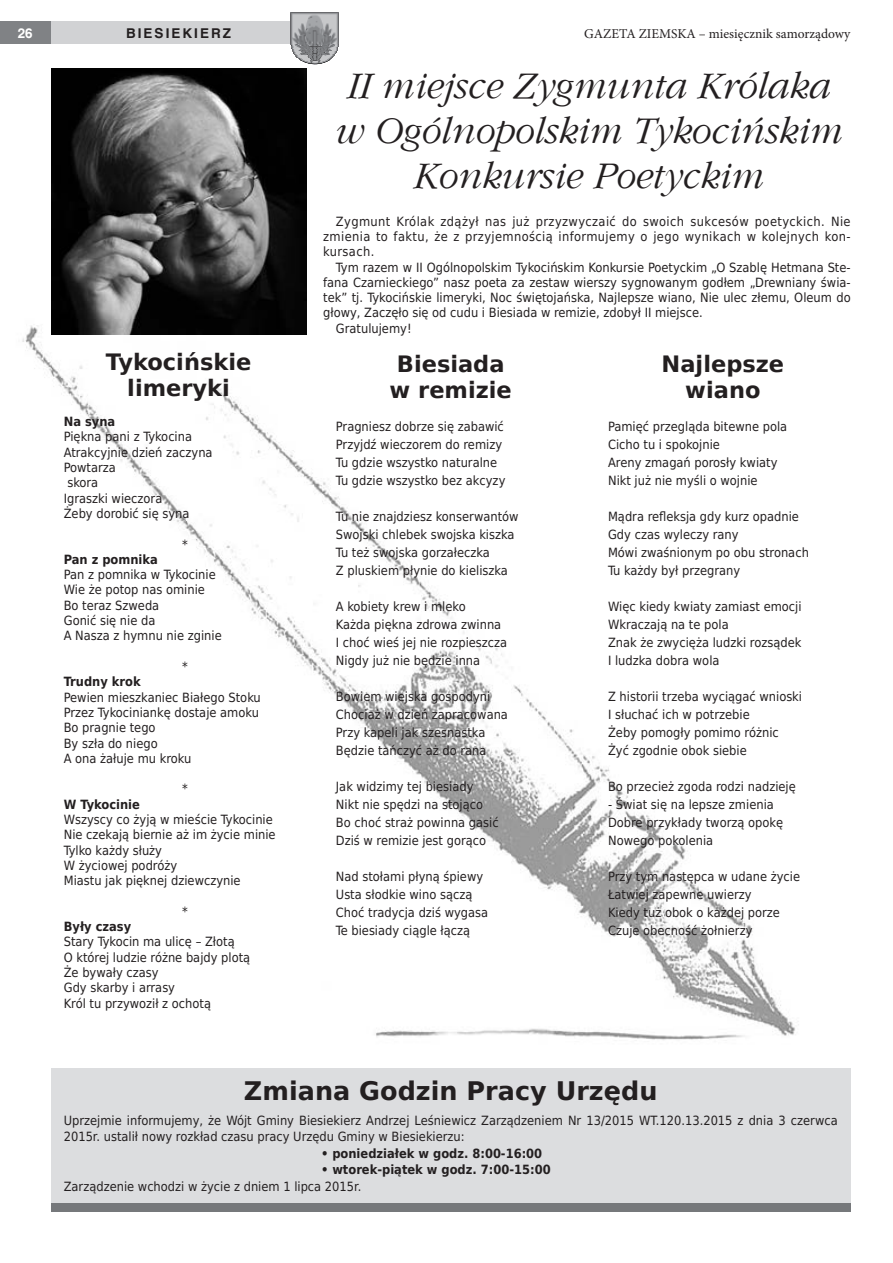
<style>
.page{position:relative;width:893px;height:1263px;background:#fff}
.page>*{position:absolute;margin:0;border:0;box-sizing:border-box;transform-origin:0 0}
.gz_tytul_kursywa{font:italic 39px/45px "Gatineau";color:#231f20;text-align:center}
.gz_tytulik_sformatow{font:700 25.5px "DejaVu Sans";color:#231f20}
.gz_tytulik_sformatow-2{font:700 22.5px "DejaVu Sans";color:#231f20}
.t1{font:13.5px "Minion Pro";color:#231f20}
.t2{font:700 13.5px "Switzerland";letter-spacing:.15em;color:#231f20}
.t3{font:700 13.5px "Switzerland";color:#fff}
.gz_text_glowny{font:12.75px/15.3px "DejaVu Sans Condensed";color:#231f20;text-align:justify}
.gz_text_glowny-2{font:700 12.75px "DejaVu Sans Condensed";color:#231f20}
</style>
<div class="page">
<div style="left:0;top:22px;width:324px;height:22px;background:#d1d2d4"></div>
<div style="left:0;top:22px;width:51px;height:22px;background:#808285"></div>
<img style="left:22px;top:288px;width:777px;height:752px">
<svg style="left:300px;top:60px;width:29px;height:5px"></svg>
<img style="left:291px;top:12px;width:48px;height:48px">
<img style="left:51px;top:68px;width:255px;height:266px">
<div style="left:51px;top:1068px;width:799px;height:135px;background:#dcdddf"></div>
<div style="left:51px;top:1203px;width:799px;height:8px;background:#76787b"></div>
<p class="t3" style="left:18px;top:25px;width:17px">26</p>
<p class="t2" style="left:126px;top:25px;width:107px">BIESIEKIERZ</p>
<p class="t1" style="left:584px;top:25px;width:268px">GAZETA ZIEMSKA – miesięcznik samorządowy</p>
<p class="gz_tytulik_sformatow-2" style="left:106px;top:344px;width:147px">Tykocińskie</p>
<p class="gz_tytulik_sformatow-2" style="left:127px;top:369px;width:104px">limeryki</p>
<p class="gz_text_glowny-2" style="left:64px;top:411px;width:53px">Na syna</p>
<p class="gz_text_glowny" style="left:64px;top:429px;width:130px">Piękna pani z Tykocina</p>
<p class="gz_text_glowny" style="left:64px;top:444px;width:150px">Atrakcyjnie dzień zaczyna</p>
<p class="gz_text_glowny" style="left:64px;top:460px;width:54px">Powtarza</p>
<p class="gz_text_glowny" style="left:67px;top:475px;width:32px">skora</p>
<p class="gz_text_glowny" style="left:64px;top:490px;width:100px">Igraszki wieczora</p>
<p class="gz_text_glowny" style="left:64px;top:505px;width:127px">Żeby dorobić się syna</p>
<p class="gz_text_glowny" style="left:182px;top:536px;width:7px">*</p>
<p class="gz_text_glowny-2" style="left:64px;top:549px;width:96px">Pan z pomnika</p>
<p class="gz_text_glowny" style="left:64px;top:567px;width:154px">Pan z pomnika w Tykocinie</p>
<p class="gz_text_glowny" style="left:64px;top:582px;width:143px">Wie że potop nas ominie</p>
<p class="gz_text_glowny" style="left:64px;top:597px;width:97px">Bo teraz Szweda</p>
<p class="gz_text_glowny" style="left:64px;top:613px;width:93px">Gonić się nie da</p>
<p class="gz_text_glowny" style="left:64px;top:628px;width:159px">A Nasza z hymnu nie zginie</p>
<p class="gz_text_glowny" style="left:182px;top:658px;width:7px">*</p>
<p class="gz_text_glowny-2" style="left:64px;top:671px;width:78px">Trudny krok</p>
<p class="gz_text_glowny" style="left:64px;top:689px;width:199px">Pewien mieszkaniec Białego Stoku</p>
<p class="gz_text_glowny" style="left:64px;top:704px;width:197px">Przez Tykociniankę dostaje amoku</p>
<p class="gz_text_glowny" style="left:64px;top:720px;width:93px">Bo pragnie tego</p>
<p class="gz_text_glowny" style="left:64px;top:735px;width:95px">By szła do niego</p>
<p class="gz_text_glowny" style="left:64px;top:750px;width:129px">A ona żałuje mu kroku</p>
<p class="gz_text_glowny" style="left:182px;top:781px;width:7px">*</p>
<p class="gz_text_glowny-2" style="left:64px;top:794px;width:78px">W Tykocinie</p>
<p class="gz_text_glowny" style="left:64px;top:811px;width:211px">Wszyscy co żyją w mieście Tykocinie</p>
<p class="gz_text_glowny" style="left:64px;top:827px;width:213px">Nie czekają biernie aż im życie minie</p>
<p class="gz_text_glowny" style="left:64px;top:842px;width:100px">Tylko każdy służy</p>
<p class="gz_text_glowny" style="left:64px;top:857px;width:115px">W życiowej podróży</p>
<p class="gz_text_glowny" style="left:64px;top:873px;width:178px">Miastu jak pięknej dziewczynie</p>
<p class="gz_text_glowny" style="left:182px;top:903px;width:7px">*</p>
<p class="gz_text_glowny-2" style="left:64px;top:916px;width:69px">Były czasy</p>
<p class="gz_text_glowny" style="left:64px;top:934px;width:172px">Stary Tykocin ma ulicę – Złotą</p>
<p class="gz_text_glowny" style="left:64px;top:949px;width:188px">O której ludzie różne bajdy plotą</p>
<p class="gz_text_glowny" style="left:64px;top:964px;width:96px">Że bywały czasy</p>
<p class="gz_text_glowny" style="left:64px;top:980px;width:113px">Gdy skarby i arrasy</p>
<p class="gz_text_glowny" style="left:64px;top:995px;width:149px">Król tu przywoził z ochotą</p>
<p class="gz_tytul_kursywa" style="left:333px;top:63px;width:508px">II miejsce Zygmunta Królaka w Ogólnopolskim Tykocińskim<br>Konkursie Poetyckim</p>
<p class="gz_text_glowny" style="left:323px;top:213px;width:529px;text-indent:13px">Zygmunt Królak zdążył nas już przyzwyczaić do swoich sukcesów poetyckich. Nie zmienia to faktu, że z przyjemnością informujemy o jego wynikach w kolejnych kon&shy;kursach.</p>
<p class="gz_text_glowny" style="left:323px;top:259px;width:529px;text-indent:13px">Tym razem w II Ogólnopolskim Tykocińskim Konkursie Poetyckim „O Szablę Hetmana Ste&shy;fana Czarnieckiego” nasz poeta za zestaw wierszy sygnowanym godłem „Drewniany świa&shy;tek” tj. Tykocińskie limeryki, Noc świętojańska, Najlepsze wiano, Nie ulec złemu, Oleum do głowy, Zaczęło się od cudu i Biesiada w remizie, zdobył II miejsce.</p>
<p class="gz_text_glowny" style="left:336px;top:320px;width:77px">Gratulujemy!</p>
<p class="gz_tytulik_sformatow-2" style="left:397px;top:346px;width:109px">Biesiada</p>
<p class="gz_tytulik_sformatow-2" style="left:390px;top:371px;width:124px">w remizie</p>
<p class="gz_text_glowny" style="left:336px;top:418px;width:170px">Pragniesz dobrze się zabawić</p>
<p class="gz_text_glowny" style="left:336px;top:436px;width:168px">Przyjdź wieczorem do remizy</p>
<p class="gz_text_glowny" style="left:336px;top:454px;width:163px">Tu gdzie wszystko naturalne</p>
<p class="gz_text_glowny" style="left:336px;top:472px;width:171px">Tu gdzie wszystko bez akcyzy</p>
<p class="gz_text_glowny" style="left:336px;top:508px;width:184px">Tu nie znajdziesz konserwantów</p>
<p class="gz_text_glowny" style="left:336px;top:526px;width:180px">Swojski chlebek swojska kiszka</p>
<p class="gz_text_glowny" style="left:336px;top:544px;width:155px">Tu też swojska gorzałeczka</p>
<p class="gz_text_glowny" style="left:336px;top:562px;width:174px">Z pluskiem płynie do kieliszka</p>
<p class="gz_text_glowny" style="left:336px;top:598px;width:131px">A kobiety krew i mleko</p>
<p class="gz_text_glowny" style="left:336px;top:616px;width:167px">Każda piękna zdrowa zwinna</p>
<p class="gz_text_glowny" style="left:336px;top:634px;width:173px">I choć wieś jej nie rozpieszcza</p>
<p class="gz_text_glowny" style="left:336px;top:652px;width:146px">Nigdy już nie będzie inna</p>
<p class="gz_text_glowny" style="left:336px;top:688px;width:156px">Bowiem wiejska gospodyni</p>
<p class="gz_text_glowny" style="left:336px;top:706px;width:174px">Chociaż w dzień zapracowana</p>
<p class="gz_text_glowny" style="left:336px;top:724px;width:151px">Przy kapeli jak szesnastka</p>
<p class="gz_text_glowny" style="left:336px;top:742px;width:152px">Będzie tańczyć aż do rana</p>
<p class="gz_text_glowny" style="left:336px;top:778px;width:139px">Jak widzimy tej biesiady</p>
<p class="gz_text_glowny" style="left:336px;top:796px;width:149px">Nikt nie spędzi na stojąco</p>
<p class="gz_text_glowny" style="left:336px;top:814px;width:164px">Bo choć straż powinna gasić</p>
<p class="gz_text_glowny" style="left:336px;top:832px;width:152px">Dziś w remizie jest gorąco</p>
<p class="gz_text_glowny" style="left:336px;top:868px;width:149px">Nad stołami płyną śpiewy</p>
<p class="gz_text_glowny" style="left:336px;top:886px;width:138px">Usta słodkie wino sączą</p>
<p class="gz_text_glowny" style="left:336px;top:904px;width:154px">Choć tradycja dziś wygasa</p>
<p class="gz_text_glowny" style="left:336px;top:922px;width:136px">Te biesiady ciągle łączą</p>
<p class="gz_tytulik_sformatow-2" style="left:662px;top:346px;width:124px">Najlepsze</p>
<p class="gz_tytulik_sformatow-2" style="left:685px;top:371px;width:77px">wiano</p>
<p class="gz_text_glowny" style="left:608px;top:418px;width:181px">Pamięć przegląda bitewne pola</p>
<p class="gz_text_glowny" style="left:608px;top:436px;width:113px">Cicho tu i spokojnie</p>
<p class="gz_text_glowny" style="left:608px;top:454px;width:171px">Areny zmagań porosły kwiaty</p>
<p class="gz_text_glowny" style="left:608px;top:472px;width:151px">Nikt już nie myśli o wojnie</p>
<p class="gz_text_glowny" style="left:608px;top:508px;width:192px">Mądra refleksja gdy kurz opadnie</p>
<p class="gz_text_glowny" style="left:608px;top:526px;width:132px">Gdy czas wyleczy rany</p>
<p class="gz_text_glowny" style="left:608px;top:544px;width:202px">Mówi zwaśnionym po obu stronach</p>
<p class="gz_text_glowny" style="left:608px;top:562px;width:134px">Tu każdy był przegrany</p>
<p class="gz_text_glowny" style="left:608px;top:598px;width:195px">Więc kiedy kwiaty zamiast emocji</p>
<p class="gz_text_glowny" style="left:608px;top:616px;width:122px">Wkraczają na te pola</p>
<p class="gz_text_glowny" style="left:608px;top:634px;width:195px">Znak że zwycięża ludzki rozsądek</p>
<p class="gz_text_glowny" style="left:608px;top:652px;width:113px">I ludzka dobra wola</p>
<p class="gz_text_glowny" style="left:608px;top:688px;width:196px">Z historii trzeba wyciągać wnioski</p>
<p class="gz_text_glowny" style="left:608px;top:706px;width:143px">I słuchać ich w potrzebie</p>
<p class="gz_text_glowny" style="left:608px;top:724px;width:172px">Żeby pomogły pomimo różnic</p>
<p class="gz_text_glowny" style="left:608px;top:742px;width:140px">Żyć zgodnie obok siebie</p>
<p class="gz_text_glowny" style="left:608px;top:778px;width:189px">Bo przecież zgoda rodzi nadzieję</p>
<p class="gz_text_glowny" style="left:608px;top:796px;width:167px">- Świat się na lepsze zmienia</p>
<p class="gz_text_glowny" style="left:608px;top:814px;width:177px">Dobre przykłady tworzą opokę</p>
<p class="gz_text_glowny" style="left:608px;top:832px;width:107px">Nowego pokolenia</p>
<p class="gz_text_glowny" style="left:608px;top:868px;width:194px">Przy tym następca w udane życie</p>
<p class="gz_text_glowny" style="left:608px;top:886px;width:145px">Łatwiej zapewne uwierzy</p>
<p class="gz_text_glowny" style="left:608px;top:904px;width:173px">Kiedy tuż obok o każdej porze</p>
<p class="gz_text_glowny" style="left:608px;top:922px;width:146px">Czuje obecność żołnierzy</p>
<p class="gz_tytulik_sformatow" style="left:244px;top:1069px;width:415px">Zmiana Godzin Pracy Urzędu</p>
<p class="gz_text_glowny" style="left:64px;top:1111px;width:775px;line-height:16.5px">Uprzejmie informujemy, że Wójt Gminy Biesiekierz Andrzej Leśniewicz Zarządzeniem Nr 13/2015 WT.120.13.2015 z dnia 3 czerwca<br>2015r. ustalił nowy rozkład czasu pracy Urzędu Gminy w Biesiekierzu:</p>
<p class="gz_text_glowny-2" style="left:321px;top:1142px;width:223px">• poniedziałek w godz. 8:00-16:00</p>
<p class="gz_text_glowny-2" style="left:321px;top:1159px;width:231px">• wtorek-piątek w godz. 7:00-15:00</p>
<p class="gz_text_glowny" style="left:64px;top:1178px;width:299px">Zarządzenie wchodzi w życie z dniem 1 lipca 2015r.</p>
</div>
